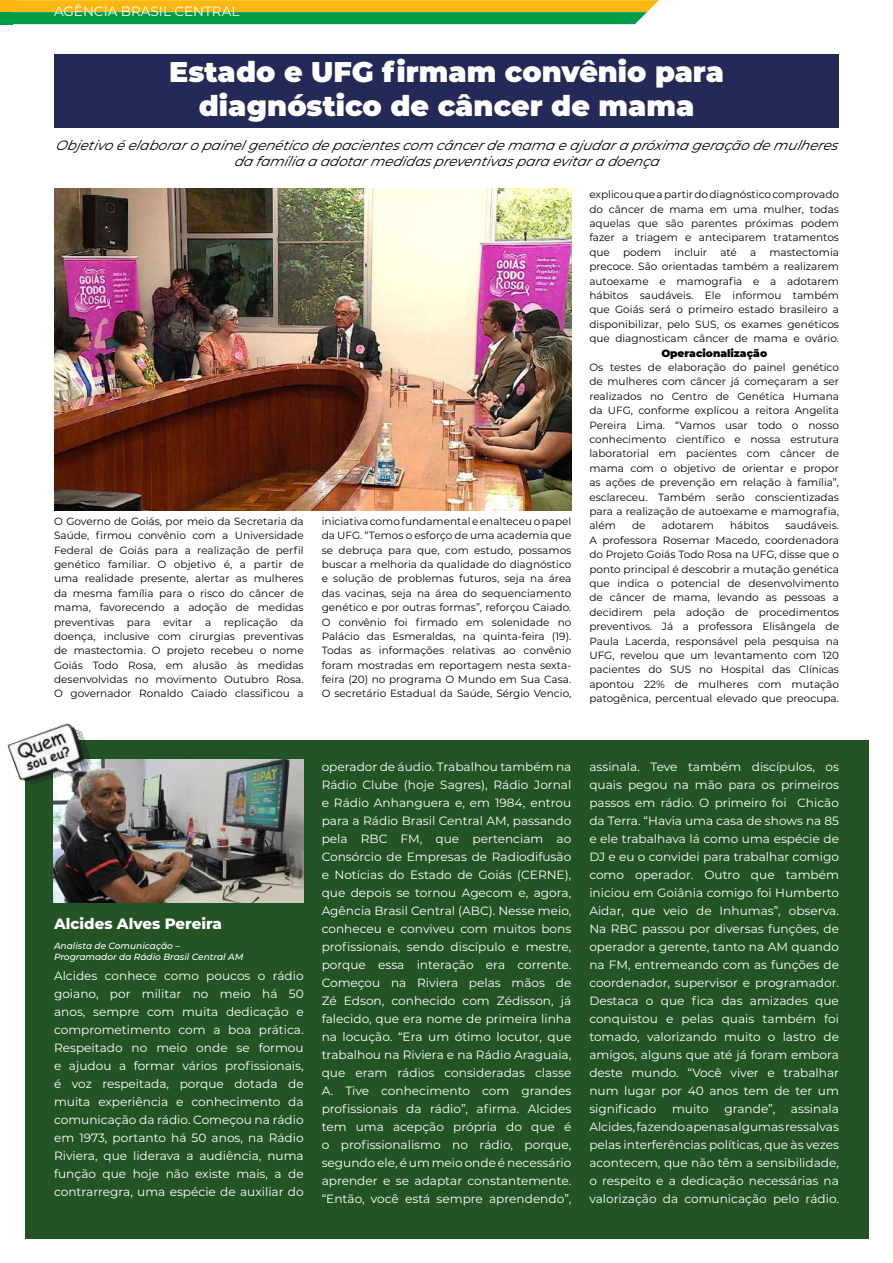
<style>
.page{position:relative;width:893px;height:1263px;background:#fff}
.page>*{position:absolute;margin:0;border:0;box-sizing:border-box;transform-origin:0 0}
.t1{font:900 28.5px/34.2px "Montserrat";color:#fff;text-align:center}
.t2{font:800 15px "Montserrat";color:#fff}
.t3{font:italic 13.5px/16.2px "Montserrat";color:#000;text-align:center}
.t4{font:13.5px "Montserrat";color:#fff}
.t5{font:12px/18px "Montserrat";color:#fff;text-align:justify}
.t6{font:10.5px/14.4px "Montserrat";color:#000;text-align:justify}
.t7{font:900 10.5px "Montserrat";color:#000}
.t8{font:italic 500 9px/10.8px "Montserrat";color:#fff}
</style>
<div class="page">
<div style="left:6px;top:0;width:647px;height:12px;background:#fab70f"></div>
<div style="left:6px;top:12px;width:635px;height:12px;background:#009d48"></div>
<div style="left:0;top:12px;width:12px;height:12px;background:#009d48"></div>
<div style="left:0;top:0;width:12px;height:12px;background:#fab70f"></div>
<div style="left:25px;top:740px;width:843px;height:498px;background:#235426"></div>
<img style="left:54px;top:760px;width:250px;height:143px">
<img style="left:7px;top:723px;width:90px;height:74px">
<div style="left:54px;top:54px;width:785px;height:73px;background:#252957"></div>
<img style="left:54px;top:188px;width:517px;height:322px">
<p class="t4" style="left:54px;top:2px;width:187px">AGÊNCIA BRASIL CENTRAL</p>
<h1 class="t1" style="left:169px;top:53px;width:556px">Estado e UFG firmam convênio para diagnóstico de câncer de mama</h1>
<p class="t3" style="left:56px;top:136px;width:788px">Objetivoéelaboraropainelgenéticodepacientescom câncerdemama eajudara próxima geraçãodemulheres da família a adotarmedidaspreventivaspara evitara doença</p>
<p class="t6" style="left:54px;top:513px;width:251px">O Governo de Goiás, por meio da Secretaria da Saúde, firmou convênio com a Universidade Federal de Goiás para a realização de perfil genético familiar. O objetivo é, a partir de uma realidade presente, alertar as mulheres da mesma família para o risco do câncer de mama, favorecendo a adoção de medidas preventivas para evitar a replicação da doença, inclusive com cirurgias preventivas de mastectomia. O projeto recebeu o nome Goiás Todo Rosa, em alusão às medidas desenvolvidas no movimento Outubro Rosa.<br>O governador Ronaldo Caiado classificou a</p>
<p class="t6" style="left:322px;top:513px;width:251px">iniciativa como fundamental e enalteceu o papel da UFG. “Temos o esforço de uma academia que se debruça para que, com estudo, possamos buscar a melhoria da qualidade do diagnóstico e solução de problemas futuros, seja na área das vacinas, seja na área do sequenciamento genético e por outras formas”, reforçou Caiado.<br>O convênio foi firmado em solenidade no Palácio das Esmeraldas, na quinta-feira (19).<br>Todas as informações relativas ao convênio foram mostradas em reportagem nesta sexta&shy;feira (20) no programa O Mundo em Sua Casa.<br>O secretário Estadual da Saúde, Sérgio Vencio,</p>
<p class="t6" style="left:589px;top:187px;width:251px">explicou que a partir do diagnóstico comprovado do câncer de mama em uma mulher, todas aquelas que são parentes próximas podem fazer a triagem e anteciparem tratamentos que</p>
<p class="t6" style="left:589px;top:245px;width:251px;text-indent:180px">mastectomia precoce. São orientadas também a realizarem autoexame e mamografia e a adotarem hábitos saudáveis. Ele informou também que Goiás será o primeiro estado brasileiro a disponibilizar, pelo SUS, os exames genéticos que diagnosticam câncer de mama e ovário.</p>
<p class="t7" style="left:661px;top:345px;width:107px">Operacionalização</p>
<p class="t6" style="left:589px;top:360px;width:251px">Os testes de elaboração do painel genético de mulheres com câncer já começaram a ser realizados no Centro de Genética Humana da UFG, conforme explicou a reitora Angelita Pereira Lima. “Vamos usar todo o nosso conhecimento científico e nossa estrutura laboratorial em pacientes com câncer de mama com o objetivo de orientar e propor as ações de prevenção em relação à família”, esclareceu. Também serão conscientizadas para a realização de autoexame e mamografia, além</p>
<p class="t6" style="left:623px;top:245px;width:40px">podem</p>
<p class="t6" style="left:674px;top:245px;width:34px">incluir</p>
<p class="t6" style="left:720px;top:245px;width:18px">até</p>
<p class="t6" style="left:750px;top:245px;width:8px">a</p>
<p class="t6" style="left:589px;top:518px;width:251px;text-indent:196px">saudáveis.<br>A professora Rosemar Macedo, coordenadora do Projeto Goiás Todo Rosa na UFG, disse que o ponto principal é descobrir a mutação genética que indica o potencial de desenvolvimento de câncer de mama, levando as pessoas a decidirem pela adoção de procedimentos preventivos. Já a professora Elisângela de Paula Lacerda, responsável pela pesquisa na UFG, revelou que um levantamento com 120 pacientes do SUS no Hospital das Clínicas apontou 22% de mulheres com mutação patogênica, percentual elevado que preocupa.</p>
<p class="t6" style="left:632px;top:518px;width:15px">de</p>
<p class="t6" style="left:662px;top:518px;width:53px">adotarem</p>
<p class="t6" style="left:730px;top:518px;width:41px">hábitos</p>
<h2 class="t2" style="left:54px;top:912px;width:170px">Alcides Alves Pereira</h2>
<p class="t8" style="left:54px;top:940px;width:191px">Analista de Comunicação –<br>Programador da Rádio Brasil Central AM</p>
<p class="t5" style="left:54px;top:966px;width:251px">Alcides conhece como poucos o rádio goiano, por militar no meio há 50 anos, sempre com muita dedicação e comprometimento com a boa prática.<br>Respeitado no meio onde se formou e ajudou a formar vários profissionais, é voz respeitada, porque dotada de muita experiência e conhecimento da comunicação da rádio. Começou na rádio em 1973, portanto há 50 anos, na Rádio Riviera, que liderava a audiência, numa função que hoje não existe mais, a de contrarregra, uma espécie de auxiliar do</p>
<p class="t5" style="left:322px;top:758px;width:251px">operador de áudio. Trabalhou também na Rádio Clube (hoje Sagres), Rádio Jornal e Rádio Anhanguera e, em 1984, entrou para a Rádio Brasil Central AM, passando pela RBC FM, que pertenciam ao Consórcio de Empresas de Radiodifusão e Notícias do Estado de Goiás (CERNE), que depois se tornou Agecom e, agora, Agência Brasil Central (ABC). Nesse meio, conheceu e conviveu com muitos bons profissionais, sendo discípulo e mestre, porque essa interação era corrente.<br>Começou na Riviera pelas mãos de Zé Edson, conhecido com Zédisson, já falecido, que era nome de primeira linha na locução. “Era um ótimo locutor, que trabalhou na Riviera e na Rádio Araguaia, que eram rádios consideradas classe A. Tive conhecimento com grandes profissionais da rádio”, afirma. Alcides tem uma acepção própria do que é o profissionalismo no rádio, porque, segundo ele, é um meio onde é necessário aprender e se adaptar constantemente. “Então, você está sempre aprendendo”,</p>
<p class="t5" style="left:589px;top:758px;width:251px">assinala. Teve também discípulos, os quais pegou na mão para os primeiros passos em rádio. O primeiro foi Chicão da Terra. “Havia uma casa de shows na 85 e ele trabalhava lá como uma espécie de DJ e eu o convidei para trabalhar comigo como operador. Outro que também iniciou em Goiânia comigo foi Humberto Aidar, que veio de Inhumas”, observa.<br>Na RBC passou por diversas funções, de operador a gerente, tanto na AM quando na FM, entremeando com as funções de coordenador, supervisor e programador.<br>Destaca o que fica das amizades que conquistou e pelas quais também foi tomado, valorizando muito o lastro de amigos, alguns que até já foram embora deste mundo. “Você viver e trabalhar num lugar por 40 anos tem de ter um significado</p>
<p class="t5" style="left:672px;top:1100px;width:38px">muito</p>
<p class="t5" style="left:724px;top:1100px;width:52px">grande”,</p>
<p class="t5" style="left:589px;top:1100px;width:251px;text-indent:202px">assinala Alcides, fazendo apenas algumas ressalvas pelas interferências políticas, que às vezes acontecem, que não têm a sensibilidade, o respeito e a dedicação necessárias na valorização da comunicação pelo rádio.</p>
</div>
